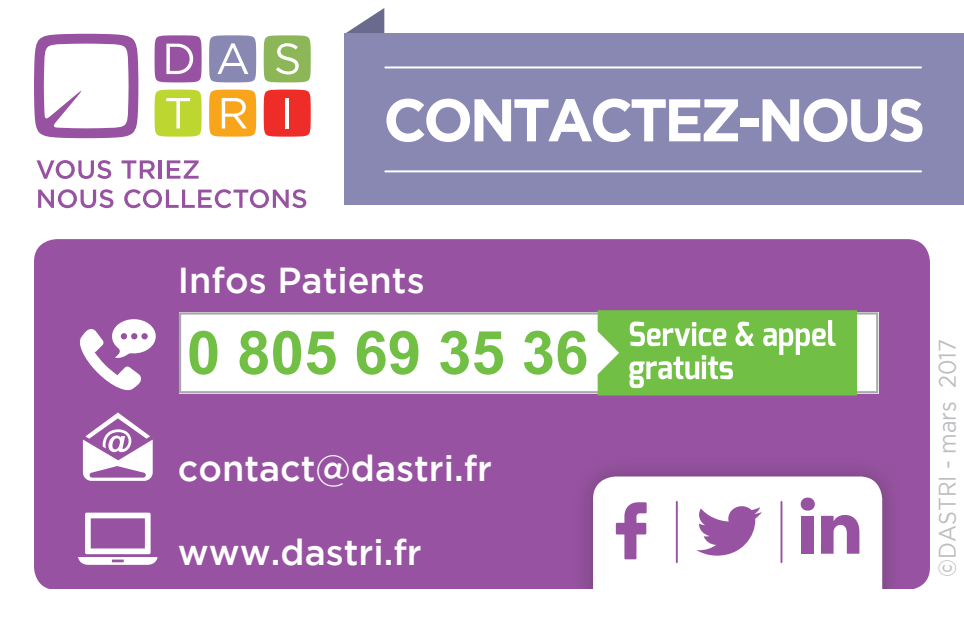
<style>
.page{position:relative;width:964px;height:624px;background:#fff}
.page>*{position:absolute;margin:0;border:0;box-sizing:border-box;transform-origin:0 0}
.t1{font:700 60px "Gotham";letter-spacing:-.06em;color:#fff}
.t2{font:700 60px "Arial";color:#71bf44}
.t3{font:500 36px "Gotham";color:#fff}
.t4{font:24px "Gotham";color:#bcbdc0;scale:.9 1}
</style>
<div class="page">
<svg style="left:34px;top:34px;width:104px;height:104px"></svg>
<svg style="left:155px;top:35px;width:47px;height:47px;background:#a971b1"></svg>
<svg style="left:209px;top:35px;width:47px;height:47px;background:#9a9abe"></svg>
<svg style="left:264px;top:35px;width:47px;height:47px;background:#9dc06f"></svg>
<svg style="left:155px;top:90px;width:47px;height:47px;background:#c5da48"></svg>
<svg style="left:209px;top:90px;width:47px;height:47px;background:#f9b442"></svg>
<svg style="left:264px;top:90px;width:47px;height:47px;background:#ee3631"></svg>
<hr style="left:285px;top:98px;width:4px;height:30px;background:#fff">
<svg style="left:37px;top:160px;width:74px;height:19px"></svg>
<svg style="left:122px;top:160px;width:33px;height:19px"></svg>
<hr style="left:159px;top:160px;width:3px;height:19px;background:#9753a1">
<svg style="left:167px;top:160px;width:32px;height:19px"></svg>
<svg style="left:38px;top:189px;width:75px;height:19px"></svg>
<svg style="left:124px;top:189px;width:182px;height:19px"></svg>
<svg style="left:345px;top:8px;width:39px;height:26px"></svg>
<div style="left:345px;top:34px;width:619px;height:171px;background:#8888b3"></div>
<div style="left:34px;top:239px;width:896px;height:351px;background:#9753a1;border-radius:23px"></div>
<hr style="left:385px;top:66px;width:536px;height:2px;background:#fff">
<hr style="left:385px;top:170px;width:536px;height:2px;background:#fff">
<svg style="left:179px;top:312px;width:699px;height:81px;background:#f9f9f9"></svg>
<svg style="left:598px;top:310px;width:259px;height:85px;background:#89c963"></svg>
<svg style="left:80px;top:319px;width:76px;height:72px"></svg>
<svg style="left:83px;top:412px;width:70px;height:69px"></svg>
<svg style="left:78px;top:512px;width:80px;height:53px"></svg>
<div style="left:571px;top:454px;width:333px;height:170px;background:#231f20;opacity:.31"></div>
<div style="left:593px;top:476px;width:289px;height:114px;background:#fff"></div>
<div style="left:801px;top:516px;width:13px;height:37px;background:#9753a1"></div>
<div style="left:801px;top:497px;width:14px;height:13px;background:#9753a1;border-radius:50%"></div>
<svg style="left:696px;top:506px;width:66px;height:49px"></svg>
<svg style="left:616px;top:502px;width:31px;height:57px"></svg>
<svg style="left:821px;top:515px;width:38px;height:38px"></svg>
<hr style="left:676px;top:502px;width:2px;height:60px;background:#9753a1">
<hr style="left:780px;top:502px;width:2px;height:60px;background:#9753a1">
<div style="left:36px;top:590px;width:894px;height:34px;background:#fff"></div>
<p class="t1" style="left:383px;top:85px;width:543px">CONTACTEZ-NOUS</p>
<p class="t3" style="left:178px;top:259px;width:248px">Infos Patients</p>
<p class="t2" style="left:187px;top:313px;width:403px">0 805 69 35 36</p>
<p class="t3" style="left:178px;top:447px;width:316px">contact@dastri.fr</p>
<p class="t3" style="left:178px;top:531px;width:245px">www.dastri.fr</p>
<p class="t4" style="left:934px;top:577px;width:266px;rotate:-90deg">©DASTRI - mars 2017</p>
</div>
